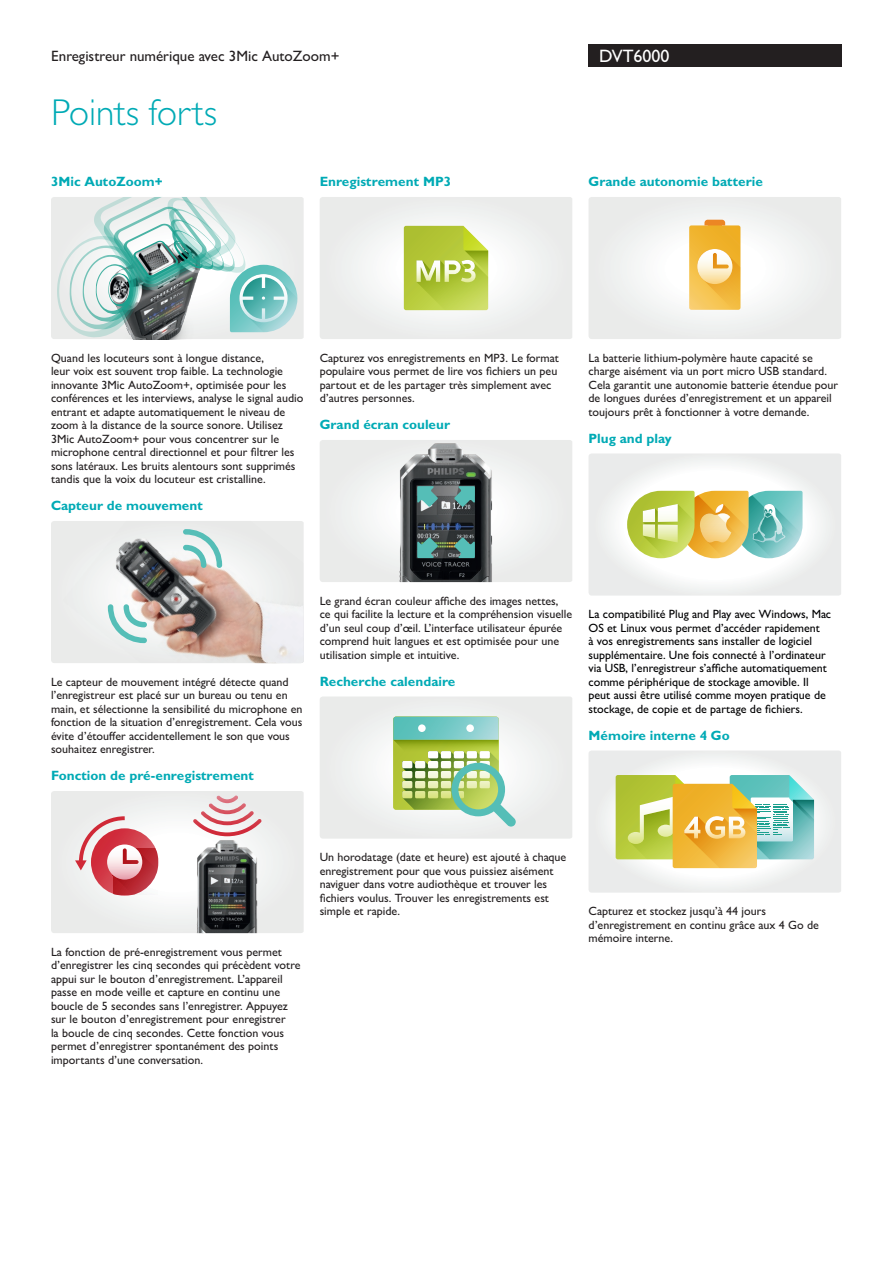
<style>
.page{position:relative;width:893px;height:1263px;background:#fff}
.page>*{position:absolute;margin:0;border:0;box-sizing:border-box;transform-origin:0 0}
.t1{font:300 37.5px "Gill Sans MT Pro";color:#00aab5}
.t2{font:500 18px "Gill Sans MT Pro";color:#fff}
.t3{font:500 15px "Gill Sans MT Pro";color:#231f20}
.t4{font:700 13.5px "Gill Sans MT Pro";color:#00aab5}
.t5{font:500 12px/13.5px "Gill Sans MT Pro";color:#231f20}
.t6{font:500 12px/13.5px "Gill Sans MT Pro";color:#010002}
</style>
<div class="page">
<div style="left:588px;top:44px;width:254px;height:23px;background:#231f20"></div>
<svg style="left:51px;top:197px;width:253px;height:142px"></svg>
<svg style="left:51px;top:521px;width:253px;height:142px"></svg>
<svg style="left:51px;top:791px;width:253px;height:142px"></svg>
<svg style="left:320px;top:197px;width:252px;height:142px"></svg>
<svg style="left:320px;top:440px;width:252px;height:142px"></svg>
<svg style="left:320px;top:696px;width:252px;height:143px"></svg>
<svg style="left:589px;top:197px;width:252px;height:142px"></svg>
<svg style="left:589px;top:453px;width:252px;height:143px"></svg>
<svg style="left:589px;top:751px;width:252px;height:142px"></svg>
<p class="t3" style="left:51px;top:47px;width:290px">Enregistreur numérique avec 3Mic AutoZoom+</p>
<h2 class="t2" style="left:599px;top:45px;width:72px">DVT6000</h2>
<h1 class="t1" style="left:51px;top:90px;width:167px">Points forts</h1>
<p class="t4" style="left:51px;top:173px;width:113px">3Mic AutoZoom+</p>
<p class="t4" style="left:320px;top:173px;width:133px">Enregistrement MP3</p>
<p class="t4" style="left:588px;top:173px;width:176px">Grande autonomie batterie</p>
<p class="t5" style="left:51px;top:351px;width:254px">Quand les locuteurs sont à longue distance,<br>leur voix est souvent trop faible. La technologie innovante 3Mic AutoZoom+, optimisée pour les conférences et les interviews, analyse le signal audio entrant et adapte automatiquement le niveau de zoom à la distance de la source sonore. Utilisez 3Mic AutoZoom+ pour vous concentrer sur le microphone central directionnel et pour filtrer les sons latéraux. Les bruits alentours sont supprimés tandis que la voix du locuteur est cristalline.</p>
<p class="t4" style="left:51px;top:497px;width:153px">Capteur de mouvement</p>
<p class="t5" style="left:320px;top:351px;width:241px">Capturez vos enregistrements en MP3. Le format populaire vous permet de lire vos fichiers un peu partout et de les partager très simplement avec d’autres personnes.</p>
<p class="t4" style="left:320px;top:416px;width:132px">Grand écran couleur</p>
<p class="t5" style="left:588px;top:351px;width:251px">La batterie lithium-polymère haute capacité se charge aisément via un port micro USB standard.<br>Cela garantit une autonomie batterie étendue pour de longues durées d’enregistrement et un appareil toujours prêt à fonctionner à votre demande.</p>
<p class="t4" style="left:588px;top:430px;width:85px">Plug and play</p>
<p class="t5" style="left:51px;top:675px;width:253px">Le capteur de mouvement intégré détecte quand l’enregistreur est placé sur un bureau ou tenu en main, et sélectionne la sensibilité du microphone en fonction de la situation d’enregistrement. Cela vous évite d’étouffer accidentellement le son que vous souhaitez enregistrer.</p>
<p class="t4" style="left:51px;top:767px;width:205px">Fonction de pré-enregistrement</p>
<p class="t5" style="left:320px;top:594px;width:254px">Le grand écran couleur affiche des images nettes, ce qui facilite la lecture et la compréhension visuelle d’un seul coup d’œil. L’interface utilisateur épurée comprend huit langues et est optimisée pour une utilisation simple et intuitive.</p>
<p class="t4" style="left:320px;top:673px;width:137px">Recherche calendaire</p>
<p class="t6" style="left:588px;top:607px;width:244px">La compatibilité Plug and Play avec Windows, Mac OS et Linux vous permet d’accéder rapidement<br>à vos enregistrements sans installer de logiciel supplémentaire. Une fois connecté à l’ordinateur via USB, l’enregistreur s’affiche automatiquement comme périphérique de stockage amovible. Il peut aussi être utilisé comme moyen pratique de stockage, de copie et de partage de fichiers.</p>
<p class="t4" style="left:588px;top:727px;width:143px">Mémoire interne 4 Go</p>
<p class="t5" style="left:51px;top:945px;width:251px">La fonction de pré-enregistrement vous permet d’enregistrer les cinq secondes qui précèdent votre appui sur le bouton d’enregistrement. L’appareil passe en mode veille et capture en continu une boucle de 5 secondes sans l’enregistrer. Appuyez sur le bouton d’enregistrement pour enregistrer<br>la boucle de cinq secondes. Cette fonction vous permet d’enregistrer spontanément des points importants d’une conversation.</p>
<p class="t5" style="left:320px;top:850px;width:248px">Un horodatage (date et heure) est ajouté à chaque enregistrement pour que vous puissiez aisément naviguer dans votre audiothèque et trouver les fichiers voulus. Trouver les enregistrements est simple et rapide.</p>
<p class="t5" style="left:588px;top:904px;width:232px">Capturez et stockez jusqu’à 44 jours d’enregistrement en continu grâce aux 4 Go de mémoire interne.</p>
</div>
